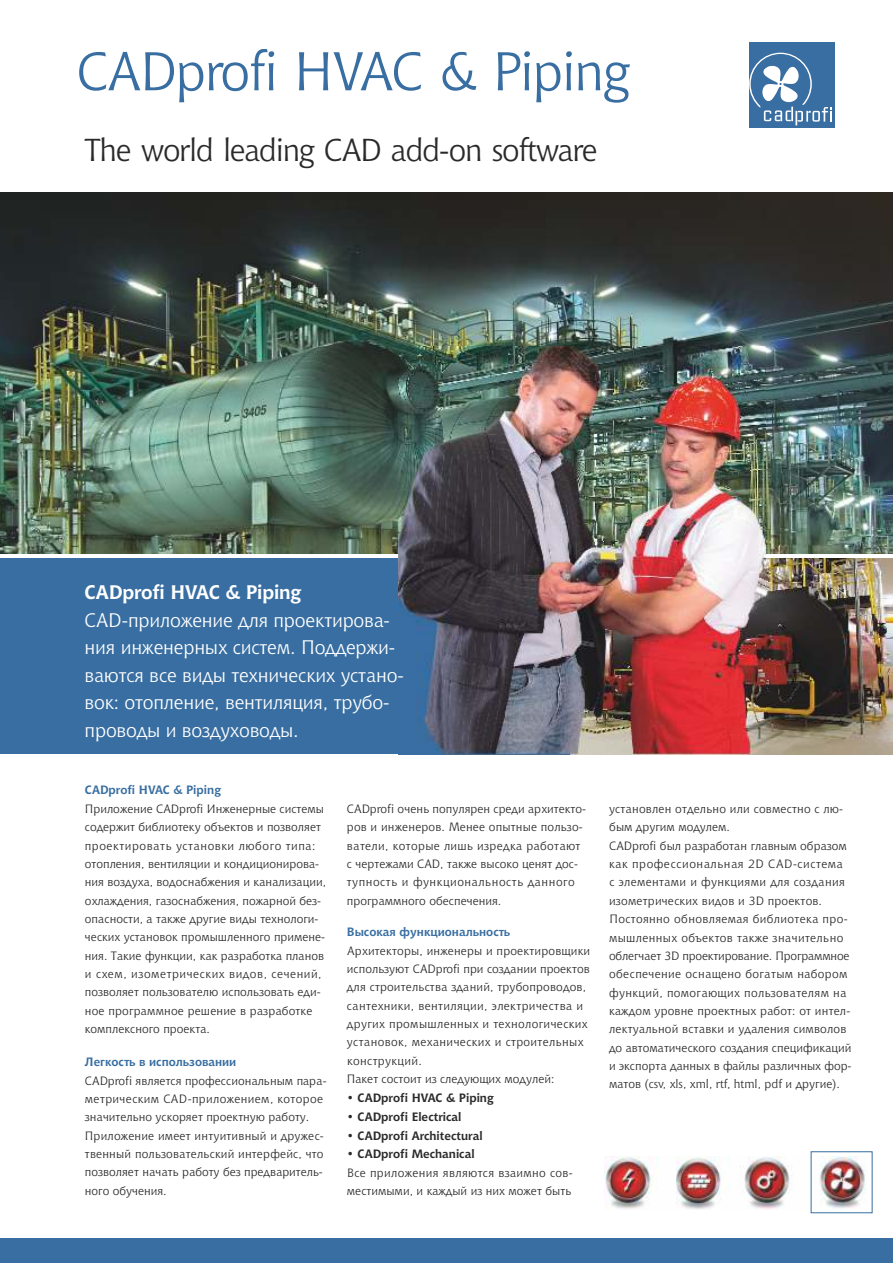
<style>
.page{position:relative;width:893px;height:1263px;background:#fff}
.page>*{position:absolute;margin:0;border:0;box-sizing:border-box;transform-origin:0 0}
.t1{font:54px "Chianti BT";letter-spacing:-.03em;color:#386ea1}
.t2{font:31.5px "Chianti BT";letter-spacing:-.04em;color:#2b2929}
.t3{font:19.5px/27.6px "Chianti BT";letter-spacing:-.01em;color:#fff}
.t4{font:700 19.5px "Chianti BT";letter-spacing:-.01em;color:#fff}
.t5{font:12px/18.3px "Chianti BT";letter-spacing:.015em;color:#2b2929}
.t6{font:700 12px "Chianti BT";color:#2b2929}
.t7{font:700 12px "Chianti BT";color:#386ea1}
</style>
<div class="page">
<div style="left:0;top:558px;width:573px;height:196px;background:#386ea1"></div>
<div style="left:0;top:1238px;width:893px;height:25px;background:#386ea1"></div>
<img style="left:604px;top:1157px;width:262px;height:53px">
<div style="left:811px;top:1151px;width:61px;height:62px;border:1px solid #386ea1"></div>
<img style="left:0;top:192px;width:893px;height:362px">
<img style="left:766px;top:558px;width:127px;height:196px">
<img style="left:398px;top:347px;width:368px;height:407px">
<div style="left:749px;top:43px;width:85px;height:85px;background:#386ea1"></div>
<svg style="left:749px;top:53px;width:82px;height:72px"></svg>
<h1 class="t1" style="left:76px;top:49px;width:555px">CADprofi HVAC &amp; Piping</h1>
<h2 class="t2" style="left:85px;top:137px;width:514px">The world leading CAD add-on software</h2>
<h3 class="t4" style="left:85px;top:584px;width:218px">CADprofi HVAC &amp; Piping</h3>
<h3 class="t3" style="left:85px;top:608px;width:321px">CAD-приложение для проектирова&shy;ния инженерных систем. Поддержи&shy;ваются все виды технических устано&shy;вок: отопление, вентиляция, трубо&shy;проводы и воздуховоды.</h3>
<p class="t7" style="left:85px;top:785px;width:138px">CADprofi HVAC &amp; Piping</p>
<p class="t5" style="left:85px;top:800px;width:243px">Приложение CADprofi Инженерные системы содержит библиотеку объектов и позволяет проектировать установки любого типа: отопления, вентиляции и кондиционирова&shy;ния воздуха, водоснабжения и канализации, охлаждения, газоснабжения, пожарной без&shy;опасности, а также другие виды технологи&shy;ческих установок промышленного примене&shy;ния. Такие функции, как разработка планов и схем, изометрических видов, сечений, позволяет пользователю использовать еди&shy;ное программное решение в разработке комплексного проекта.</p>
<p class="t7" style="left:85px;top:1057px;width:153px">Легкость в использовании</p>
<p class="t5" style="left:85px;top:1072px;width:243px">CADprofi является профессиональным пара&shy;метрическим CAD-приложением, которое значительно ускоряет проектную работу.<br>Приложение имеет интуитивный и дружес&shy;твенный пользовательский интерфейс, что позволяет начать работу без предваритель&shy;ного обучения.</p>
<p class="t5" style="left:347px;top:801px;width:241px">CADprofi очень популярен среди архитекто&shy;ров и инженеров. Менее опытные пользо&shy;ватели, которые лишь изредка работают с чертежами CAD, также высоко ценят дос&shy;тупность и функциональность данного программного обеспечения.</p>
<p class="t7" style="left:347px;top:927px;width:165px">Высокая функциональность</p>
<p class="t5" style="left:347px;top:942px;width:245px">Архитекторы, инженеры и проектировщики используют CADprofi при создании проектов для строительства зданий, трубопроводов, сантехники, вентиляции, электричества и других промышленных и технологических установок, механических и строительных конструкций.<br>Пакет состоит из следующих модулей:</p>
<p class="t6" style="left:347px;top:1093px;width:148px">• CADprofi HVAC &amp; Piping</p>
<p class="t6" style="left:347px;top:1111px;width:116px">• CADprofi Electrical</p>
<p class="t6" style="left:347px;top:1130px;width:137px">• CADprofi Architectural</p>
<p class="t6" style="left:347px;top:1149px;width:129px">• CADprofi Mechanical</p>
<p class="t5" style="left:347px;top:1164px;width:227px">Все приложения являются взаимно сов&shy;местимыми, и каждый из них может быть</p>
<p class="t5" style="left:609px;top:801px;width:244px">установлен отдельно или совместно с лю&shy;бым другим модулем.<br>CADprofi был разработан главным образом как профессиональная 2D CAD-система<br>с элементами и функциями для создания изометрических видов и 3D проектов.<br>Постоянно обновляемая библиотека про&shy;мышленных объектов также значительно облегчает 3D проектирование. Программное обеспечение оснащено богатым набором функций, помогающих пользователям на каждом уровне проектных работ: от интел&shy;лектуальной вставки и удаления символов до автоматического создания спецификаций и экспорта данных в файлы различных фор&shy;матов (csv, xls, xml, rtf, html, pdf и другие).</p>
</div>
